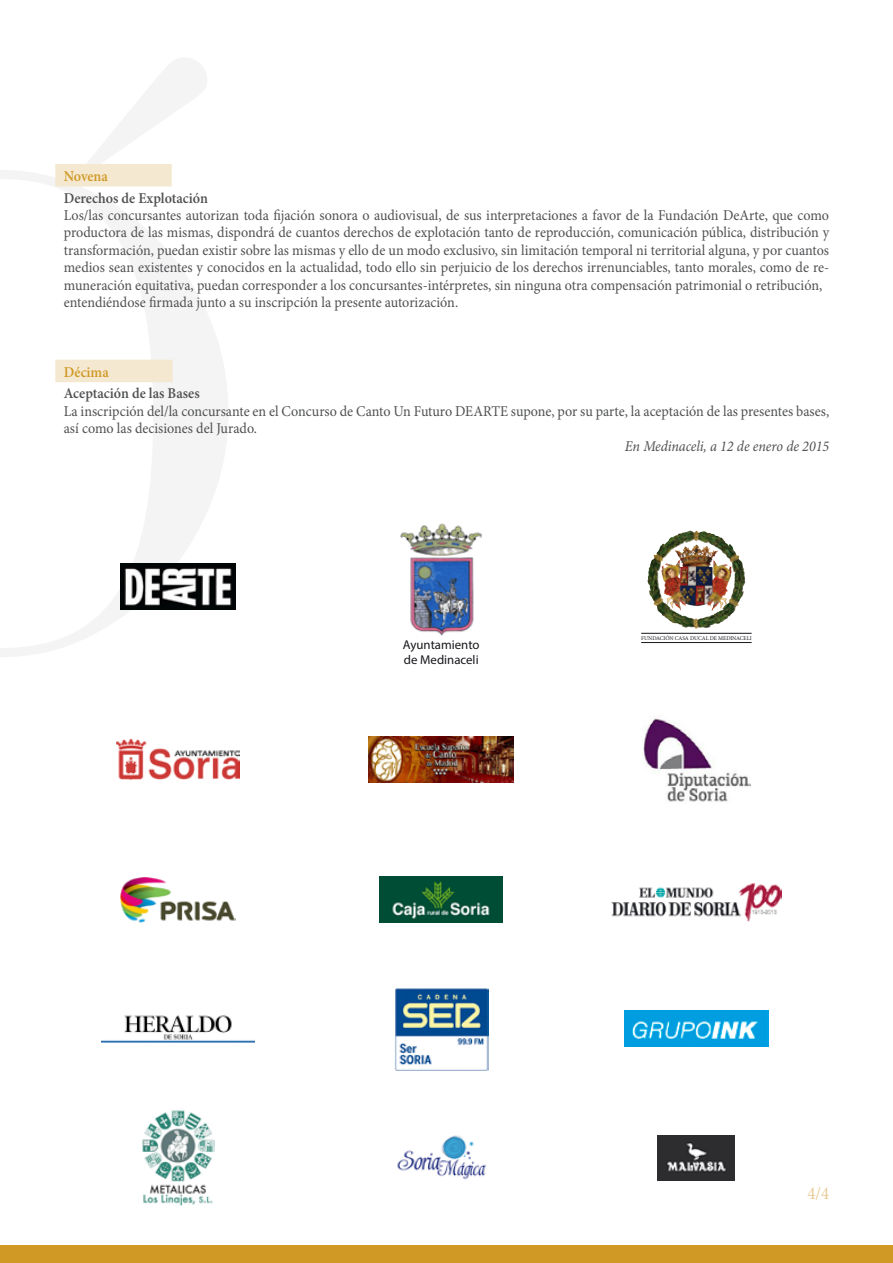
<style>
.page{position:relative;width:893px;height:1263px;background:#fff}
.page>*{position:absolute;margin:0;border:0;box-sizing:border-box;transform-origin:0 0}
.t1{font:18px "Minion Pro";color:#e8cb95;scale:.94 1}
.t2{font:15px/17.4px "Minion Pro";color:#505153;scale:.94 1}
.t3{font:600 15px "Minion Pro";color:#505153;scale:.94 1}
.t4{font:italic 15px "Minion Pro";letter-spacing:-.005em;color:#505153;scale:.94 1}
.t5{font:600 15px "Minion Pro";color:#d09925;scale:.94 1}
.t6{font:12.9px/15.5px "Myriad Pro";color:#1a171c}
.t7{font:5.7px "Minion Pro";letter-spacing:-.01em;color:#1a171c}
</style>
<div class="page">
<svg style="left:0;top:170px;width:228px;height:487px"></svg>
<svg style="left:87px;top:58px;width:120px;height:120px"></svg>
<div style="left:0;top:1246px;width:893px;height:17px;background:#d09925"></div>
<div style="left:55px;top:164px;width:117px;height:22px;background:#f5e8d1"></div>
<div style="left:55px;top:360px;width:118px;height:22px;background:#f5e8d1"></div>
<img style="left:611px;top:883px;width:170px;height:39px">
<img style="left:101px;top:1015px;width:153px;height:27px">
<img style="left:395px;top:988px;width:93px;height:82px">
<img style="left:400px;top:523px;width:82px;height:113px">
<img style="left:120px;top:563px;width:115px;height:47px">
<img style="left:116px;top:739px;width:123px;height:41px">
<img style="left:369px;top:737px;width:144px;height:45px">
<img style="left:120px;top:877px;width:115px;height:46px">
<img style="left:397px;top:1135px;width:89px;height:45px">
<img style="left:658px;top:1135px;width:77px;height:45px">
<img style="left:142px;top:1110px;width:72px;height:96px">
<img style="left:643px;top:718px;width:107px;height:84px">
<img style="left:624px;top:1011px;width:145px;height:35px">
<img style="left:380px;top:876px;width:123px;height:46px">
<img style="left:647px;top:531px;width:43px;height:54px">
<hr style="left:641px;top:633px;width:111px;height:1px;background:#1a171c">
<hr style="left:641px;top:642px;width:111px;height:1px;background:#1a171c">
<p class="t5" style="left:64px;top:166px;width:49px">Novena</p>
<p class="t3" style="left:64px;top:187px;width:155px">Derechos de Explotación</p>
<p class="t2" style="left:64px;top:207px;width:816px">Los/las concursantes autorizan toda fijación sonora o audiovisual, de sus interpretaciones a favor de la Fundación DeArte, que como productora de las mismas, dispondrá de cuantos derechos de explotación tanto de reproducción, comunicación pública, distribución y transformación, puedan existir sobre las mismas y ello de un modo exclusivo, sin limitación temporal ni territorial alguna, y por cuantos medios sean existentes y conocidos en la actualidad, todo ello sin perjuicio de los derechos irrenunciables, tanto morales, como de re&shy;muneración equitativa, puedan corresponder a los concursantes-intérpretes, sin ninguna otra compensación patrimonial o retribución, entendiéndose firmada junto a su inscripción la presente autorización.</p>
<p class="t5" style="left:64px;top:361px;width:49px">Décima</p>
<p class="t3" style="left:64px;top:383px;width:146px">Aceptación de las Bases</p>
<p class="t2" style="left:64px;top:402px;width:816px">La inscripción del/la concursante en el Concurso de Canto Un Futuro DEARTE supone, por su parte, la aceptación de las presentes bases, así como las decisiones del Jurado.</p>
<p class="t4" style="left:625px;top:435px;width:219px">En Medinaceli, a 12 de enero de 2015</p>
<p class="t6" style="left:403px;top:637px;width:78px">Ayuntamiento de Medinaceli</p>
<p class="t7" style="left:641px;top:634px;width:112px">FUNDACIÓN CASA DUCAL DE MEDINACELI</p>
<p class="t1" style="left:807px;top:1181px;width:25px">4/4</p>
</div>
